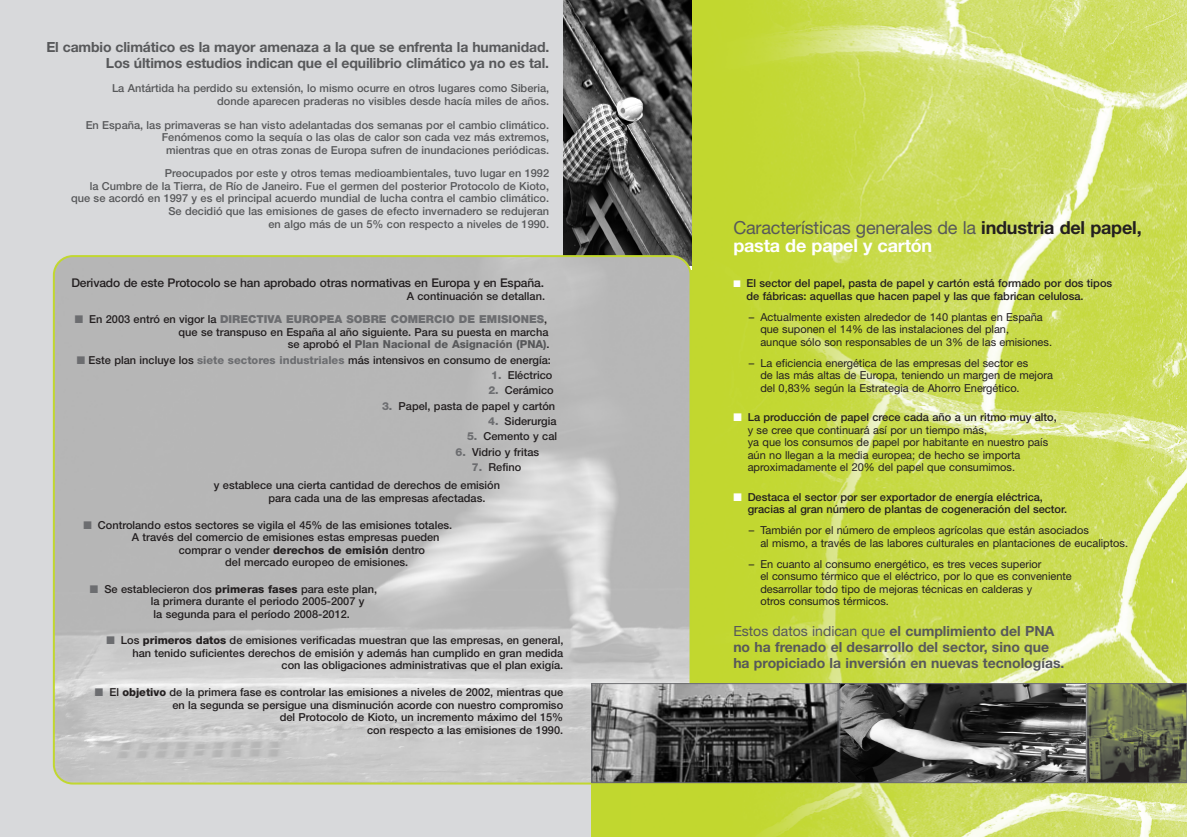
<style>
.page{position:relative;width:1187px;height:837px;background:#fff}
.page>*{position:absolute;margin:0;border:0;box-sizing:border-box;transform-origin:0 0}
.t1{font:18px/18px "Helvetica Neue";letter-spacing:-.01em;color:#57585a}
.t2{font:700 14px/16px "Helvetica Neue";letter-spacing:-.01em;color:#57585a;text-align:right}
.t3{font:500 12px "Helvetica Neue";letter-spacing:-.01em;color:#231f20}
.t4{font:500 11px/12.5px "Helvetica Neue";color:#231f20}
.t5{font:11px/12.5px "Helvetica Neue";color:#231f20}
.t6{font:500 11px/12.5px "Helvetica Neue";color:#57585a;text-align:right}
.s1{color:#6c6d70}
.s2{font-weight:900;color:#6c6d70}
.s3{font-weight:800;color:#57585a}
.s4{font-weight:800;color:#6c6d70}
.s5{font-weight:800}
.s6{font-weight:700;color:#231f20}
.s7{font-weight:700;color:#fff}
.s8{color:#fff}
.s9{font-weight:500}
.s10{font-weight:400}
</style>
<div class="page">
<div style="left:0;top:0;width:691px;height:837px;background:#d8d9db"></div>
<img style="left:631px;top:0;width:556px;height:837px">
<img style="left:563px;top:0;width:128px;height:255px">
<svg style="left:53px;top:255px;width:638px;height:529px"></svg>
<img style="left:593px;top:685px;width:243px;height:95px">
<div style="left:591px;top:683px;width:247px;height:99px;border:1px solid #6c6d70"></div>
<img style="left:841px;top:685px;width:243px;height:95px">
<div style="left:839px;top:683px;width:247px;height:99px;border:1px solid #6c6d70"></div>
<img style="left:1089px;top:685px;width:96px;height:95px">
<div style="left:1087px;top:683px;width:100px;height:99px;border:1px solid #6c6d70"></div>
<p class="t2" style="left:46px;top:41px;width:504px">El cambio climático es la mayor amenaza a la que se enfrenta la humanidad.<br>Los últimos estudios indican que el equilibrio climático ya no es tal.</p>
<p class="t6" style="left:112px;top:83px;width:439px">La Antártida ha perdido su extensión, lo mismo ocurre en otros lugares como Siberia, donde aparecen praderas no visibles desde hacía miles de años.</p>
<p class="t6" style="left:86px;top:119px;width:465px">En España, las primaveras se han visto adelantadas dos semanas por el cambio climático.<br>Fenómenos como la sequía o las olas de calor son cada vez más extremos,<br>mientras que en otras zonas de Europa sufren de inundaciones periódicas.</p>
<p class="t6" style="left:71px;top:168px;width:479px">Preocupados por este y otros temas medioambientales, tuvo lugar en 1992<br>la Cumbre de la Tierra, de Río de Janeiro. Fue el germen del posterior Protocolo de Kioto, que se acordó en 1997 y es el principal acuerdo mundial de lucha contra el cambio climático.<br>Se decidió que las emisiones de gases de efecto invernadero se redujeran<br>en algo más de un 5% con respecto a niveles de 1990.</p>
<p class="t3" style="left:71px;top:278px;width:474px">Derivado de este Protocolo se han aprobado otras normativas en Europa y en España.</p>
<p class="t4" style="left:407px;top:290px;width:140px">A continuación se detallan.</p>
<p class="t4" style="left:75px;top:314px;width:476px;text-align:right"><span class="s1">■</span> En 2003 entró en vigor la <span class="s2">DIRECTIVA EUROPEA SOBRE COMERCIO DE EMISIONES</span>, que se transpuso en España al año siguiente. Para su puesta en marcha<br>se aprobó el <span class="s3">Plan Nacional de Asignación (PNA)</span>.</p>
<p class="t4" style="left:77px;top:354px;width:475px"><span class="s1">■</span> Este plan incluye los <span class="s4">siete sectores industriales</span> más intensivos en consumo de energía:</p>
<p class="t4" style="left:491px;top:370px;width:63px"><span class="s4">1.</span> Eléctrico</p>
<p class="t4" style="left:488px;top:385px;width:67px"><span class="s4">2.</span> Cerámico</p>
<p class="t4" style="left:382px;top:400px;width:175px"><span class="s4">3.</span> Papel, pasta de papel y cartón</p>
<p class="t4" style="left:488px;top:416px;width:70px"><span class="s4">4.</span> Siderurgia</p>
<p class="t4" style="left:467px;top:431px;width:92px"><span class="s4">5.</span> Cemento y cal</p>
<p class="t4" style="left:455px;top:446px;width:85px"><span class="s4">6.</span> Vidrio y fritas</p>
<p class="t4" style="left:214px;top:459px;width:309px;line-height:18.2px;text-indent:258px"><span class="s4">7.</span> Refino y establece una cierta cantidad de derechos de emisión</p>
<p class="t4" style="left:268px;top:492px;width:219px">para cada una de las empresas afectadas.</p>
<p class="t4" style="left:83px;top:519px;width:370px"><span class="s1">■</span> Controlando estos sectores se vigila el 45% de las emisiones totales.</p>
<p class="t4" style="left:132px;top:532px;width:309px">A través del comercio de emisiones estas empresas pueden</p>
<p class="t4" style="left:179px;top:544px;width:248px">comprar o vender <span class="s5">derechos de emisión</span> dentro</p>
<p class="t4" style="left:225px;top:557px;width:185px">del mercado europeo de emisiones.</p>
<p class="t4" style="left:151px;top:583px;width:228px;text-indent:-61px"><span class="s1">■</span> Se establecieron dos <span class="s5">primeras fases</span> para este plan, la primera durante el periodo 2005-2007 y<br>la segunda para el período 2008-2012.</p>
<p class="t4" style="left:106px;top:635px;width:458px;text-align:right"><span class="s1">■</span> Los <span class="s5">primeros datos</span> de emisiones verificadas muestran que las empresas, en general, han tenido suficientes derechos de emisión y además han cumplido en gran medida<br>con las obligaciones administrativas que el plan exigía.</p>
<p class="t4" style="left:95px;top:687px;width:470px;text-align:right"><span class="s1">■</span> El <span class="s5">objetivo</span> de la primera fase es controlar las emisiones a niveles de 2002, mientras que en la segunda se persigue una disminución acorde con nuestro compromiso<br>del Protocolo de Kioto, un incremento máximo del 15%<br>con respecto a las emisiones de 1990.</p>
<h1 class="t1" style="left:733px;top:220px;width:410px">Características generales de la <span class="s6">industria del papel, </span><span class="s7">pasta de papel y cartón</span></h1>
<p class="t4" style="left:746px;top:278px;width:367px;text-indent:-13px"><span class="s8">■</span> El sector del papel, pasta de papel y cartón está formado por dos tipos de fábricas: aquellas que hacen papel y las que fabrican celulosa.</p>
<p class="t5" style="left:760px;top:311px;width:293px;text-indent:-11px">– Actualmente existen alrededor de 140 plantas en España que suponen el 14% de las instalaciones del plan,<br>aunque sólo son responsables de un 3% de las emisiones.</p>
<p class="t5" style="left:760px;top:357px;width:294px;text-indent:-11px">– La eficiencia energética de las empresas del sector es<br>de las más altas de Europa, teniendo un margen de mejora del 0,83% según la Estrategia de Ahorro Energético.</p>
<p class="t5" style="left:748px;top:412px;width:311px;text-indent:-14px"><span class="s8">■</span> <span class="s9">La producción de papel crece cada año a un ritmo muy alto, </span>y se cree que continuará así por un tiempo más,<br>ya que los consumos de papel por habitante en nuestro país aún no llegan a la media europea; de hecho se importa aproximadamente el 20% del papel que consumimos.</p>
<p class="t4" style="left:748px;top:491px;width:321px;text-indent:-14px"><span class="s8">■</span> Destaca el sector por ser exportador de energía eléctrica, gracias al gran número de plantas de cogeneración del sector.</p>
<p class="t5" style="left:760px;top:525px;width:369px;text-indent:-11px">– También por el número de empleos agrícolas que están asociados<br>al mismo, a través de las labores culturales en plantaciones de eucaliptos.</p>
<p class="t5" style="left:760px;top:558px;width:313px;text-indent:-11px">– En cuanto al consumo energético, es tres veces superior<br>el consumo térmico que el eléctrico, por lo que es conveniente desarrollar todo tipo de mejoras técnicas en calderas y<br>otros consumos térmicos.</p>
<p class="t2" style="left:733px;top:623px;width:333px;text-align:left"><span class="s10">Estos datos indican que</span> el cumplimiento del PNA no ha frenado el desarrollo del sector, sino que ha propiciado la inversión en nuevas tecnologías.</p>
</div>
